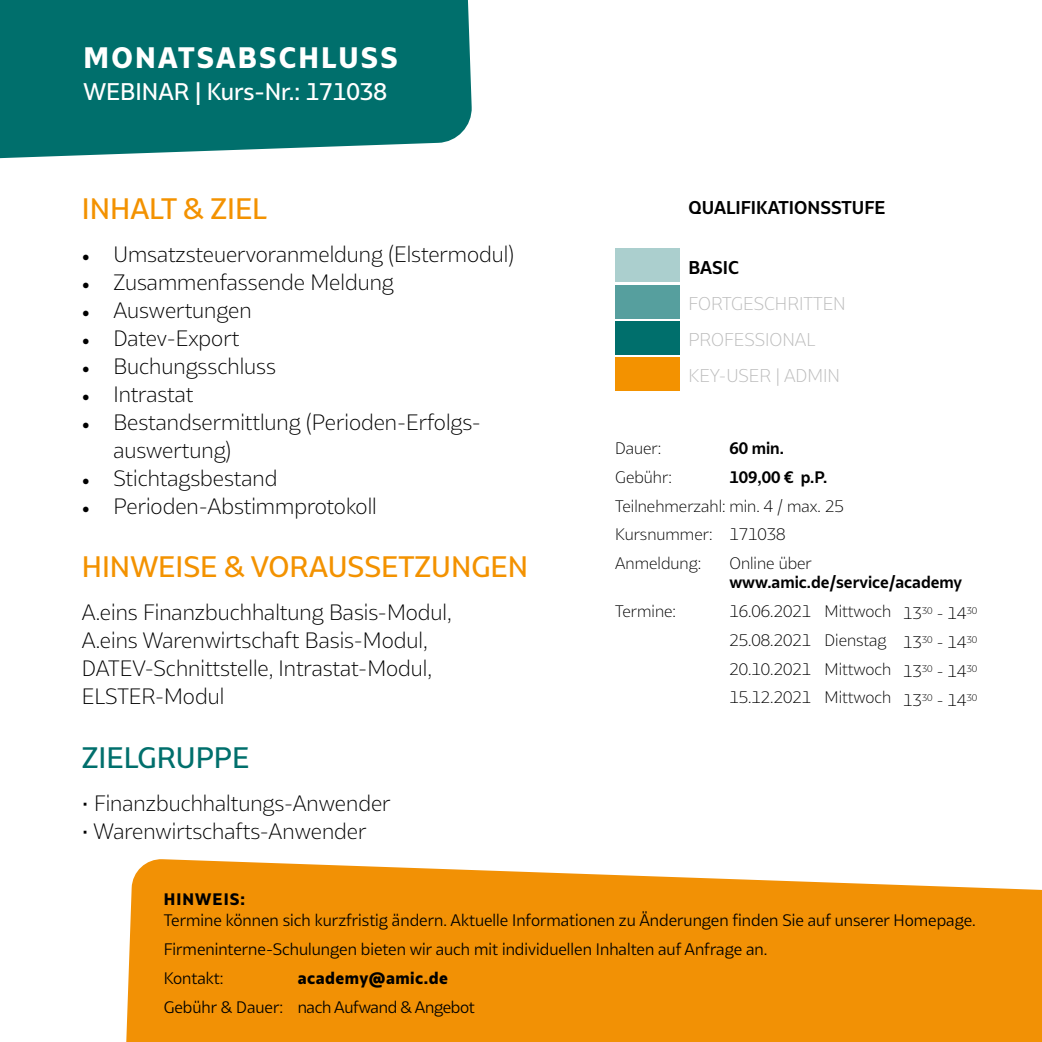
<style>
.page{position:relative;width:1042px;height:1042px;background:#fff}
.page>*{position:absolute;margin:0;border:0;box-sizing:border-box;transform-origin:0 0}
.t1{font:500 28px "Bw Glenn Sans DEMO";color:#f39200}
.t2{font:800 28px "Bw Glenn Sans DEMO";letter-spacing:.08em;color:#fff}
.t3{font:500 28px "Bw Glenn Sans DEMO";color:#006f6c}
.t4{font:500 22.75px "Bw Glenn Sans DEMO";color:#fff}
.t5{font:300 21px/28px "Bw Glenn Sans DEMO";color:#000}
.t6{font:300 17.5px/36.1px "Bw Glenn Sans DEMO";color:#bcbcbc}
.t7{font:700 17.5px "Bw Glenn Sans DEMO";color:#000}
.t8{font:300 15.75px/28.9px "Bw Glenn Sans DEMO";color:#000}
.t9{font:15.75px/28.9px "Bw Glenn Sans DEMO";color:#000}
.t10{font:700 15.75px "Bw Glenn Sans DEMO";color:#000}
.t11{font:15.75px "Bw Glenn Sans DEMO";letter-spacing:-.02em;color:#000}
.t12{font:800 15.75px "Bw Glenn Sans DEMO";letter-spacing:.03em;color:#000}
.t13{font:800 15.75px "Bw Glenn Sans DEMO";letter-spacing:.07em;color:#000}
.s1{font-family:"Minion Pro";font-weight:400}
</style>
<div class="page">
<div style="left:0;top:0;width:472px;height:159px;background:#006f6c"></div>
<svg style="left:126px;top:859px;width:916px;height:183px;background:#f39a1a"></svg>
<hr style="left:615px;top:357px;width:4px;height:34px;background:#f39200">
<div style="left:615px;top:248px;width:65px;height:34px;background:#abcfce"></div>
<div style="left:615px;top:285px;width:65px;height:33px;background:#569f9e"></div>
<div style="left:615px;top:321px;width:65px;height:33px;background:#006f6c"></div>
<div style="left:615px;top:357px;width:65px;height:33px;background:#f39200"></div>
<h1 class="t2" style="left:84px;top:40px;width:315px">MONATSABSCHLUSS</h1>
<p class="t4" style="left:84px;top:77px;width:305px">WEBINAR | Kurs-Nr.: 171038</p>
<h1 class="t1" style="left:82px;top:191px;width:187px">INHALT &amp; ZIEL</h1>
<p class="t5" style="left:82px;top:240px;width:434px"><span class="s1">•</span> Umsatzsteuervoranmeldung (Elstermodul)</p>
<p class="t5" style="left:82px;top:268px;width:313px"><span class="s1">•</span> Zusammenfassende Meldung</p>
<p class="t5" style="left:82px;top:296px;width:171px"><span class="s1">•</span> Auswertungen</p>
<p class="t5" style="left:82px;top:324px;width:159px"><span class="s1">•</span> Datev-Export</p>
<p class="t5" style="left:82px;top:352px;width:196px"><span class="s1">•</span> Buchungsschluss</p>
<p class="t5" style="left:82px;top:380px;width:113px"><span class="s1">•</span> Intrastat</p>
<p class="t5" style="left:113px;top:408px;width:369px;text-indent:-31px"><span class="s1">•</span> Bestandsermittlung (Perioden-Erfolgs&shy;auswertung)</p>
<p class="t5" style="left:82px;top:464px;width:197px"><span class="s1">•</span> Stichtagsbestand</p>
<p class="t5" style="left:82px;top:492px;width:296px"><span class="s1">•</span> Perioden-Abstimmprotokoll</p>
<h1 class="t1" style="left:82px;top:550px;width:448px">HINWEISE &amp; VORAUSSETZUNGEN</h1>
<p class="t5" style="left:82px;top:598px;width:371px">A.eins Finanzbuchhaltung Basis-Modul, A.eins Warenwirtschaft Basis-Modul, DATEV-Schnittstelle, Intrastat-Modul, ELSTER-Modul</p>
<h1 class="t3" style="left:82px;top:740px;width:169px">ZIELGRUPPE</h1>
<p class="t5" style="left:82px;top:789px;width:310px">• Finanzbuchhaltungs-Anwender</p>
<p class="t5" style="left:82px;top:817px;width:286px">• Warenwirtschafts-Anwender</p>
<p class="t7" style="left:688px;top:197px;width:198px">QUALIFIKATIONSSTUFE</p>
<p class="t7" style="left:688px;top:257px;width:52px">BASIC</p>
<p class="t6" style="left:688px;top:286px;width:159px">FORTGESCHRITTEN<br>PROFESSIONAL<br>KEY-USER | ADMIN</p>
<p class="t8" style="left:615px;top:433px;width:48px">Dauer:</p>
<p class="t10" style="left:729px;top:438px;width:56px">60 min.</p>
<p class="t8" style="left:615px;top:462px;width:58px">Gebühr:</p>
<p class="t10" style="left:729px;top:467px;width:99px">109,00 € p.P.</p>
<p class="t8" style="left:615px;top:491px;width:230px">Teilnehmerzahl: min. 4 / max. 25<br>Kursnummer: 171038<br>Anmeldung:</p>
<p class="t8" style="left:729px;top:549px;width:84px">Online über</p>
<p class="t10" style="left:729px;top:572px;width:234px">www.amic.de/service/academy</p>
<p class="t8" style="left:615px;top:596px;width:62px">Termine:</p>
<p class="t8" style="left:729px;top:596px;width:249px;text-align:justify">16.06.2021 Mittwoch 13<sup>30</sup> - 14<sup>30<br></sup>25.08.2021 Dienstag 13<sup>30</sup> - 14<sup>30<br></sup>20.10.2021 Mittwoch 13<sup>30</sup> - 14<sup>30<br></sup>15.12.2021 Mittwoch 13<sup>30</sup> - 14<sup>30</sup></p>
<p class="t13" style="left:164px;top:889px;width:83px">HINWEIS:</p>
<p class="t9" style="left:164px;top:905px;width:813px">Termine können sich kurzfristig ändern. Aktuelle Informationen zu Änderungen finden Sie auf unserer Homepage.<br>Firmeninterne-Schulungen bieten wir auch mit individuellen Inhalten auf Anfrage an.<br>Kontakt:</p>
<p class="t12" style="left:298px;top:968px;width:152px">academy@amic.de</p>
<p class="t11" style="left:164px;top:997px;width:312px">Gebühr &amp; Dauer: nach Aufwand &amp; Angebot</p>
</div>
